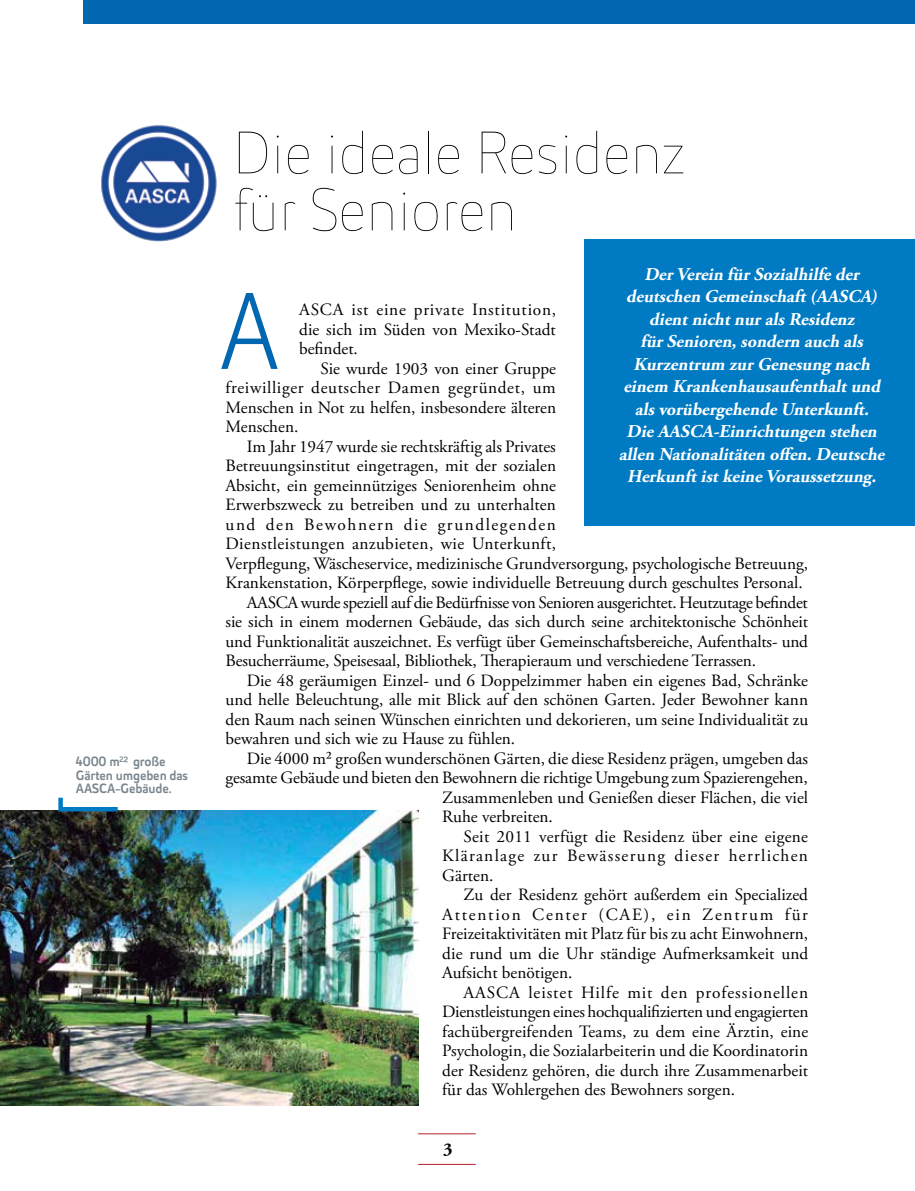
<style>
.page{position:relative;width:915px;height:1191px;background:#fff}
.page>*{position:absolute;margin:0;border:0;box-sizing:border-box;transform-origin:0 0}
.t1{font:300 108px "Helia Core";color:#0067b0}
.t2{font:100 60px/57px "Helia Core";color:#000}
.t3{font:italic 700 18px/22.5px "Adobe Garamond Pro";color:#fff;text-align:center}
.t4{font:700 18px "Adobe Garamond Pro";color:#000}
.t5{font:17.25px/19.5px "Adobe Garamond Pro";color:#000;text-align:justify}
.t6{font:17.25px "Adobe Garamond Pro";letter-spacing:-.02em;color:#000}
.t7{font:17.25px "Adobe Garamond Pro";letter-spacing:.025em;color:#000}
.t8{font:17.25px "Adobe Garamond Pro";letter-spacing:.02em;color:#000}
.t9{font:17.25px "Adobe Garamond Pro";letter-spacing:.075em;color:#000}
.t10{font:17.25px "Adobe Garamond Pro";letter-spacing:.055em;color:#000}
.t11{font:17.25px "Adobe Garamond Pro";letter-spacing:.105em;color:#000}
.t12{font:17.25px "Adobe Garamond Pro";letter-spacing:.09em;color:#000}
.t13{font:500 13.5px/13.5px "Helia Core";letter-spacing:-.01em;color:#7a868e}
</style>
<div class="page">
<hr style="left:418px;top:1133px;width:57px;height:1px;background:#b7202a">
<hr style="left:418px;top:1164px;width:57px;height:1px;background:#b7202a">
<div style="left:584px;top:239px;width:330px;height:286px;background:#007bc3"></div>
<div style="left:83px;top:0;width:831px;height:23px;background:#0067b0"></div>
<img style="left:101px;top:125px;width:116px;height:117px">
<img style="left:1px;top:810px;width:417px;height:295px">
<svg style="left:56px;top:797px;width:66px;height:16px"></svg>
<p class="t13" style="left:76px;top:754px;width:114px">4000 m<sup>2</sup>² große<br>Gärten umgeben das<br>AASCA-Gebäude.</p>
<h2 class="t2" style="left:233px;top:124px;width:453px">Die ideale Residenz für Senioren</h2>
<p class="t3" style="left:618px;top:263px;width:271px">DerVerein fürSozialhilfe der deutschen Gemeinschaft(AASCA) dientnichtnuralsResidenz fürSenioren,sondern auch als<br>Kurzentrum zurGenesung nach einem Krankenhausaufenthaltund alsvorübergehende Unterkunft.<br>Die AASCA-Einrichtungen stehen allen Nationalitäten offen.Deutsche<br>Herkunftistkeine Voraussetzung.</p>
<h1 class="t1" style="left:219px;top:263px;width:61px">A</h1>
<p class="t5" style="left:299px;top:300px;width:258px">ASCA ist eine private Institution, die sich im Süden von Mexiko-Stadt befindet.</p>
<p class="t5" style="left:225px;top:359px;width:332px;text-indent:95px">Sie wurde 1903 von einer Gruppe freiwilliger deutscher Damen gegründet, um Menschen in Not zu helfen, insbesondere älteren Menschen.</p>
<p class="t5" style="left:247px;top:437px;width:310px">Im Jahr 1947 wurde sie rechtskräftig als Privates</p>
<p class="t5" style="left:225px;top:456px;width:332px">Betreuungsinstitut eingetragen, mit der sozialen</p>
<p class="t5" style="left:225px;top:476px;width:332px">Absicht, ein gemeinnütziges Seniorenheim ohne</p>
<p class="t5" style="left:225px;top:495px;width:332px">Erwerbszweck zu betreiben und zu unterhalten</p>
<p class="t12" style="left:225px;top:513px;width:332px">und den Bewohnern die grundlegenden</p>
<p class="t7" style="left:225px;top:533px;width:332px">Dienstleistungen anzubieten, wie Unterkunft,</p>
<p class="t5" style="left:225px;top:554px;width:584px">Verpflegung, Wäscheservice, medizinische Grundversorgung, psychologische Betreuung,</p>
<p class="t5" style="left:225px;top:573px;width:578px">Krankenstation, Körperpflege, sowie individuelle Betreuung durch geschultes Personal.</p>
<p class="t6" style="left:247px;top:591px;width:562px">AASCA wurde speziell auf die Bedürfnisse von Senioren ausgerichtet. Heutzutage befindet</p>
<p class="t5" style="left:225px;top:612px;width:584px">sie sich in einem modernen Gebäude, das sich durch seine architektonische Schönheit</p>
<p class="t5" style="left:225px;top:632px;width:583px">und Funktionalität auszeichnet. Es verfügt über Gemeinschaftsbereiche, Aufenthalts- und</p>
<p class="t5" style="left:225px;top:651px;width:532px">Besucherräume, Speisesaal, Bibliothek, Therapieraum und verschiedene Terrassen.</p>
<p class="t5" style="left:247px;top:671px;width:562px">Die 48 geräumigen Einzel- und 6 Doppelzimmer haben ein eigenes Bad, Schränke</p>
<p class="t5" style="left:225px;top:690px;width:583px">und helle Beleuchtung, alle mit Blick auf den schönen Garten. Jeder Bewohner kann</p>
<p class="t5" style="left:225px;top:710px;width:584px">den Raum nach seinen Wünschen einrichten und dekorieren, um seine Individualität zu</p>
<p class="t5" style="left:225px;top:729px;width:291px">bewahren und sich wie zu Hause zu fühlen.</p>
<p class="t5" style="left:247px;top:749px;width:562px">Die 4000 m² großen wunderschönen Gärten, die diese Residenz prägen, umgeben das</p>
<p class="t5" style="left:225px;top:768px;width:583px">gesamte Gebäude und bieten den Bewohnern die richtige Umgebung zum Spazierengehen,</p>
<p class="t5" style="left:442px;top:788px;width:367px">Zusammenleben und Genießen dieser Flächen, die viel</p>
<p class="t5" style="left:442px;top:807px;width:112px">Ruhe verbreiten.</p>
<p class="t8" style="left:463px;top:825px;width:346px">Seit 2011 verfügt die Residenz über eine eigene</p>
<p class="t9" style="left:442px;top:845px;width:367px">Kläranlage zur Bewässerung dieser herrlichen</p>
<p class="t5" style="left:442px;top:866px;width:53px">Gärten.</p>
<p class="t5" style="left:463px;top:885px;width:346px">Zu der Residenz gehört außerdem ein Specialized</p>
<p class="t11" style="left:442px;top:903px;width:367px">Attention Center (CAE), ein Zentrum für</p>
<p class="t5" style="left:442px;top:924px;width:367px">Freizeitaktivitäten mit Platz für bis zu acht Einwohnern,</p>
<p class="t5" style="left:442px;top:944px;width:367px">die rund um die Uhr ständige Aufmerksamkeit und</p>
<p class="t5" style="left:442px;top:963px;width:132px">Aufsicht benötigen.</p>
<p class="t10" style="left:463px;top:981px;width:346px">AASCA leistet Hilfe mit den professionellen</p>
<p class="t5" style="left:442px;top:1002px;width:367px">Dienstleistungen eines hochqualifizierten und engagierten</p>
<p class="t5" style="left:442px;top:1022px;width:367px">fachübergreifenden Teams, zu dem eine Ärztin, eine</p>
<p class="t5" style="left:442px;top:1041px;width:367px">Psychologin, die Sozialarbeiterin und die Koordinatorin</p>
<p class="t5" style="left:442px;top:1060px;width:367px">der Residenz gehören, die durch ihre Zusammenarbeit</p>
<p class="t5" style="left:442px;top:1080px;width:294px">für das Wohlergehen des Bewohners sorgen.</p>
<p class="t4" style="left:443px;top:1138px;width:11px">3</p>
</div>
